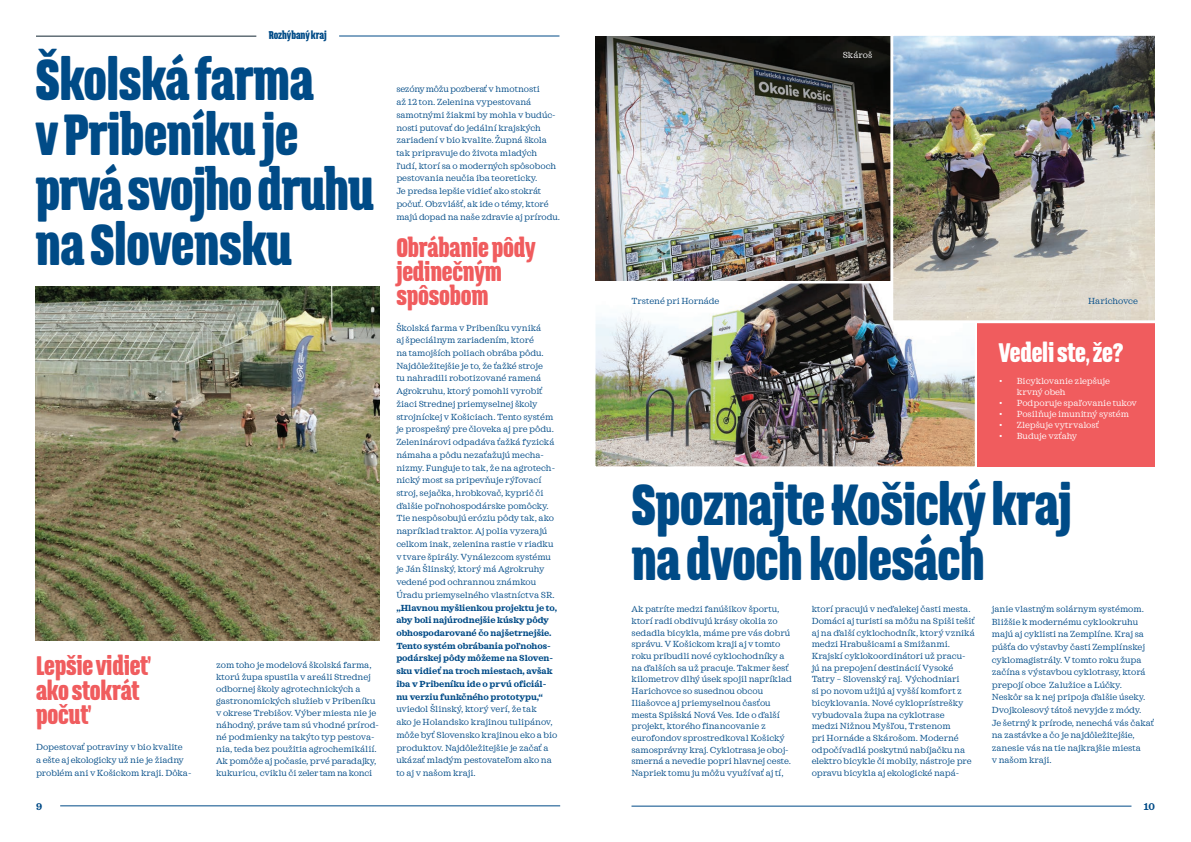
<style>
.page{position:relative;width:1191px;height:842px;background:#fff}
.page>*{position:absolute;margin:0;border:0;box-sizing:border-box;transform-origin:0 0}
.t1{font:900 51.2px/55px "Triump";letter-spacing:-.01em;color:#004b87;scale:.8 1}
.t2{font:900 23.8px/24.2px "Triump";letter-spacing:-.01em;color:#f05c5e;scale:.8 1}
.t3{font:900 23.8px "Triump";letter-spacing:-.01em;color:#fff;scale:.8 1}
.t4{font:900 10px "Triump";letter-spacing:-.01em;color:#004b87;scale:.8 1}
.t5{font:700 10px "Sagona";color:#004b87}
.t6{font:9px/12.7px "Sagona";color:#004b87}
.t7{font:700 9px/12.7px "Sagona";color:#004b87}
.t8{font:9px/11px "Sagona";color:#fff}
</style>
<div class="page">
<img style="left:35px;top:287px;width:344px;height:354px">
<img style="left:595px;top:283px;width:380px;height:184px">
<hr style="left:631px;top:806px;width:500px;height:1px;background:#004b87">
<hr style="left:60px;top:806px;width:500px;height:1px;background:#004b87">
<hr style="left:36px;top:36px;width:220px;height:1px;background:#122632">
<hr style="left:339px;top:36px;width:220px;height:1px;background:#004b87">
<div style="left:977px;top:320px;width:178px;height:147px;background:#f05c5e"></div>
<img style="left:595px;top:36px;width:294px;height:245px">
<img style="left:889px;top:35px;width:266px;height:290px">
<p class="t4" style="left:269px;top:28px;width:74px">Rozhýbaný kraj</p>
<h1 class="t1" style="left:35px;top:50px;width:425px">Školská farma<br>v Pribeníku je prvá svojho druhu na Slovensku</h1>
<h2 class="t2" style="left:36px;top:653px;width:144px">Lepšie vidieť ako stokrát počuť</h2>
<p class="t6" style="left:36px;top:741px;width:157px">Dopestovať potraviny v bio kvalite<br>a ešte aj ekologicky už nie je žiadny problém ani v Košickom kraji. Dôka-</p>
<p class="t6" style="left:216px;top:659px;width:164px;line-height:12px">zom toho je modelová školská farma, ktorú župa spustila v areáli Strednej odbornej školy agrotechnických a gastronomických služieb v Pribeníku v okrese Trebišov. Výber miesta nie je náhodný, práve tam sú vhodné prírod&shy;né podmienky na takýto typ pestova&shy;nia, teda bez použitia agrochemikálií.<br>Ak pomôže aj počasie, prvé paradajky, kukuricu, cviklu či zeler tam na konci</p>
<p class="t6" style="left:396px;top:83px;width:165px">sezóny môžu pozberať v hmotnosti<br>až 12 ton. Zelenina vypestovaná samotnými žiakmi by mohla v budúc&shy;nosti putovať do jedální krajských zariadení v bio kvalite. Župná škola tak pripravuje do života mladých<br>ľ udí, ktorí sa o moderných spôsoboch pestovania neučia iba teoreticky.<br>Je predsa lepšie vidieť ako stokrát počuť. Obzvlášť, ak ide o témy, ktoré majú dopad na naše zdravie aj prírodu.</p>
<h2 class="t2" style="left:396px;top:234px;width:176px">Obrábanie pôdy jedinečným spôsobom</h2>
<p class="t6" style="left:396px;top:321px;width:160px">Školská farma v Pribeníku vyniká<br>aj špeciálnym zariadením, ktoré<br>na tamojších poliach obrába pôdu.<br>Najdôležitejšie je to, že ťažké stroje<br>tu nahradili robotizované ramená Agrokruhu, ktorý pomohli vyrobiť žiaci Strednej priemyselnej školy strojníckej v Košiciach. Tento systém je prospešný pre človeka aj pre pôdu.<br>Zeleninárovi odpadáva ťažká fyzická námaha a pôdu nezaťažujú mecha&shy;nizmy. Funguje to tak, že na agrotech&shy;nický most sa pripevňuje rýľovací stroj, sejačka, hrobkovač, kyprič či ďalšie poľnohospodárske pomôcky.<br>Tie nespôsobujú eróziu pôdy tak, ako napríklad traktor. Aj polia vyzerajú celkom inak, zelenina rastie v riadku v tvare špirály. Vynálezcom systému je Ján Šlinský, ktorý má Agrokruhy vedené pod ochrannou známkou Úradu priemyselného vlastníctva SR.</p>
<p class="t7" style="left:396px;top:601px;width:162px">„Hlavnou myšlienkou projektu je to, aby boli najúrodnejšie kúsky pôdy obhospodarované čo najšetrnejšie.<br>Tento systém obrábania poľ nohos&shy;podárskej pôdy môžeme na Sloven&shy;sku vidieť na troch miestach, avšak iba v Pribeníku ide o prvú oficiál&shy;nu verziu funkčného prototypu,“</p>
<p class="t6" style="left:396px;top:703px;width:163px">uviedol Šlinský, ktorý verí, že tak<br>ako je Holandsko krajinou tulipánov, môže byť Slovensko krajinou eko a bio produktov. Najdôležitejšie je začať a ukázať mladým pestovateľom ako na to aj v našom kraji.</p>
<p class="t8" style="left:842px;top:49px;width:31px">Skároš</p>
<p class="t6" style="left:631px;top:295px;width:89px">Trstené pri Hornáde</p>
<p class="t6" style="left:1088px;top:295px;width:51px">Harichovce</p>
<h2 class="t3" style="left:999px;top:336px;width:157px">Vedeli ste, že?</h2>
<p class="t8" style="left:1017px;top:376px;width:95px;text-indent:-18px">• Bicyklovanie zlepšuje krvný obeh</p>
<p class="t8" style="left:999px;top:398px;width:140px">• Podporuje spaľovanie tukov</p>
<p class="t8" style="left:999px;top:409px;width:132px">• Posilňuje imunitný systém</p>
<p class="t8" style="left:999px;top:420px;width:102px">• Zlepšuje vytrvalosť</p>
<p class="t8" style="left:999px;top:431px;width:80px">• Buduje vzťahy</p>
<h1 class="t1" style="left:631px;top:475px;width:552px">Spoznajte Košický kraj na dvoch kolesách</h1>
<p class="t6" style="left:631px;top:603px;width:162px;line-height:11.7px">Ak patríte medzi fanúšikov športu, ktorí radi obdivujú krásy okolia zo sedadla bicykla, máme pre vás dobrú správu. V Košickom kraji aj v tomto roku pribudli nové cyklochodníky a na ďalších sa už pracuje. Takmer šesť kilometrov dlhý úsek spojil napríklad Harichovce so susednou obcou Iliašovce aj priemyselnou časťou mesta Spišská Nová Ves. Ide o ďalší projekt, ktorého financovanie z eurofondov sprostredkoval Košický samosprávny kraj. Cyklotrasa je oboj&shy;smerná a nevedie popri hlavnej ceste.<br>Napriek tomu ju môžu využívať aj tí,</p>
<p class="t6" style="left:811px;top:603px;width:165px;line-height:11.7px">ktorí pracujú v neďalekej časti mesta.<br>Domáci aj turisti sa môžu na Spiši tešiť aj na ďalší cyklochodník, ktorý vzniká medzi Hrabušicami a Smižanmi.<br>Krajskí cyklokoordinátori už pracu&shy;jú na prepojení destinácií Vysoké Tatry – Slovenský raj. Východniari<br>si po novom užijú aj vyšší komfort z bicyklovania. Nové cykloprístrešky vybudovala župa na cyklotrase<br>medzi Nižnou Myšľou, Trstenom<br>pri Hornáde a Skárošom. Moderné odpočívadlá poskytnú nabíjačku na elektro bicykle či mobily, nástroje pre opravu bicykla aj ekologické napá-</p>
<p class="t6" style="left:991px;top:603px;width:164px">janie vlastným solárnym systémom.<br>Bližšie k modernému cyklookruhu majú aj cyklisti na Zemplíne. Kraj sa púšťa do výstavby časti Zemplínskej cyklomagistrály. V tomto roku župa začína s výstavbou cyklotrasy, ktorá prepojí obce Zalužice a Lúčky.<br>Neskôr sa k nej pripoja ďalšie úseky.<br>Dvojkolesový tátoš nevyjde z módy.<br>Je šetrný k prírode, nenechá vás čakať na zastávke a čo je najdôležitejšie, zanesie vás na tie najkrajšie miesta<br>v našom kraji.</p>
<p class="t5" style="left:36px;top:800px;width:8px">9</p>
<p class="t5" style="left:1143px;top:800px;width:13px">10</p>
</div>
